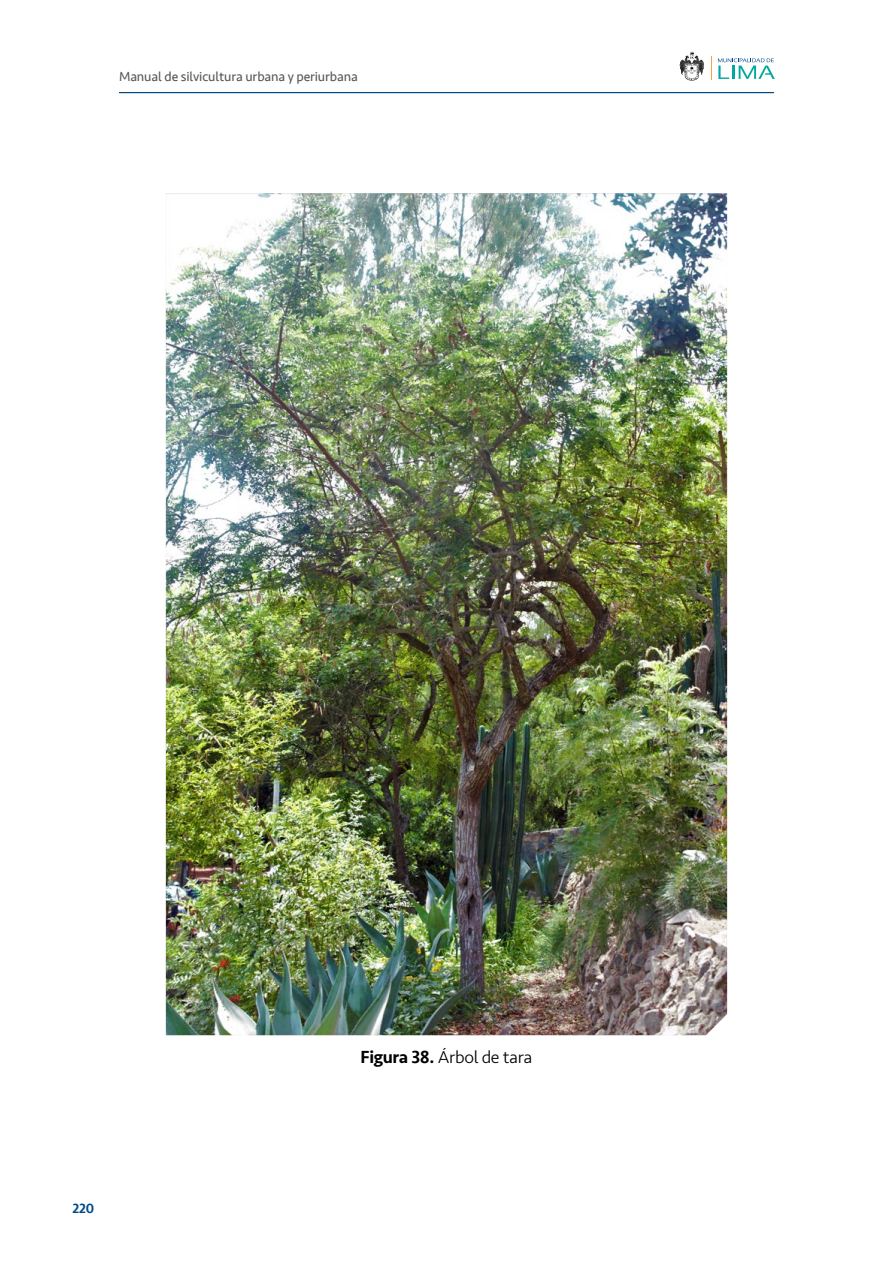
<style>
.page{position:relative;width:893px;height:1263px;background:#fff}
.page>*{position:absolute;margin:0;border:0;box-sizing:border-box;transform-origin:0 0}
.t1{font:300 18px "Seravek";letter-spacing:-.02em;color:#000}
.t2{font:500 13.65px "Seravek";color:#004987}
.t3{font:13.5px "Seravek";letter-spacing:-.01em;color:#575756}
.s1{font-weight:500}
</style>
<div class="page">
<hr style="left:119px;top:92px;width:655px;height:1px;background:#004987">
<svg style="left:711px;top:57px;width:1px;height:23px"></svg>
<svg style="left:718px;top:58px;width:57px;height:21px"></svg>
<svg style="left:679px;top:52px;width:25px;height:29px"></svg>
<img style="left:166px;top:193px;width:561px;height:842px">
<p class="t3" style="left:119px;top:66px;width:240px">Manual de silvicultura urbana y periurbana</p>
<p class="t2" style="left:72px;top:1200px;width:23px">220</p>
<h1 class="t1" style="left:361px;top:1046px;width:173px"><span class="s1">Figura 38.</span> Árbol de tara</h1>
</div>
